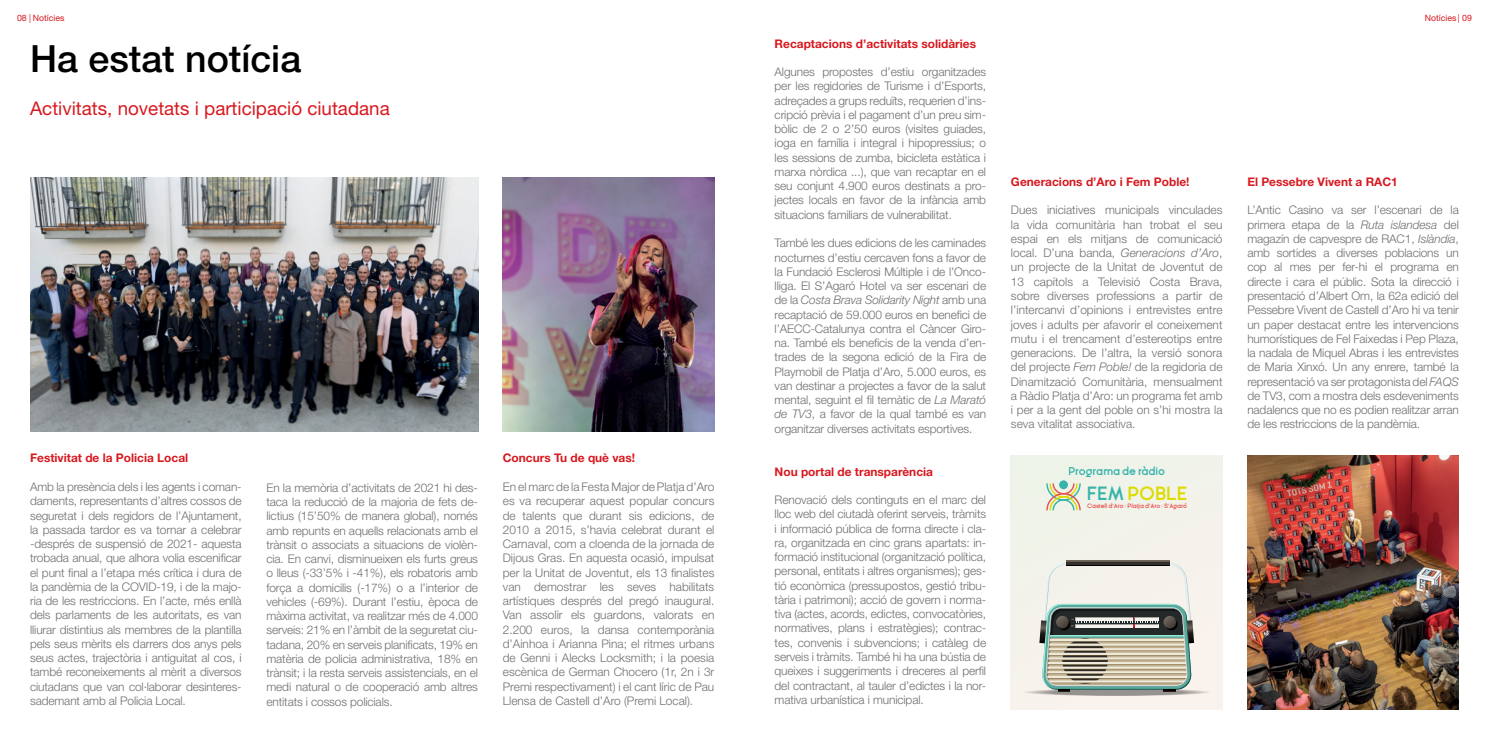
<style>
.page{position:relative;width:1489px;height:745px;background:#fff}
.page>*{position:absolute;margin:0;border:0;box-sizing:border-box;transform-origin:0 0}
.t1{font:500 37.5px "Helvetica Neue LT Std";color:#000}
.t2{font:18.75px "Helvetica Neue LT Std";color:#d71920}
.t3{font:700 18.12px "Ginora Sans";color:#dddb00}
.t4{font:300 11.88px/14.2px "Helvetica Neue LT Std";letter-spacing:-.01em;color:#6d6e71;text-align:justify}
.t5{font:700 11.88px "Helvetica Neue LT Std";color:#d71920}
.t6{font:700 10.75px "Ginora Sans";letter-spacing:-.01em;color:#37b4aa}
.t7{font:8.75px "Helvetica Neue LT Std";color:#d71920}
.t8{font:700 6px "Ginora Sans";letter-spacing:-.01em;color:#e95153}
.s1{font-style:italic}
.s2{color:#37b4aa}
</style>
<div class="page">
<img style="left:30px;top:178px;width:448px;height:253px">
<img style="left:1247px;top:455px;width:211px;height:254px">
<img style="left:503px;top:178px;width:211px;height:253px">
<div style="left:1010px;top:455px;width:212px;height:254px;background:#f2f3ea"></div>
<div style="left:1059px;top:480px;width:8px;height:9px;background:#37b4aa;border-radius:50%"></div>
<svg style="left:1046px;top:483px;width:34px;height:27px"></svg>
<div style="left:1066px;top:560px;width:103px;height:5px;background:#6e645b"></div>
<svg style="left:1025px;top:561px;width:184px;height:134px"></svg>
<p class="t7" style="left:17px;top:13px;width:49px">08 | Notícies</p>
<p class="t7" style="left:1424px;top:13px;width:49px">Notícies | 09</p>
<h1 class="t1" style="left:30px;top:36px;width:272px">Ha estat notícia</h1>
<h2 class="t2" style="left:30px;top:97px;width:361px">Activitats, novetats i participació ciutadana</h2>
<p class="t5" style="left:774px;top:36px;width:203px">Recaptacions d’activitats solidàries</p>
<p class="t4" style="left:774px;top:64px;width:213px">Algunes propostes d’estiu organitzades per les regidories de Turisme i d’Esports, adreçades a grups reduïts, requerien d’ins&shy;cripció prèvia i el pagament d’un preu sim&shy;bòlic de 2 o 2’50 euros (visites guiades, ioga en família i integral i hipopressius; o les sessions de zumba, bicicleta estàtica i marxa nòrdica ...), que van recaptar en el seu conjunt 4.900 euros destinats a pro&shy;jectes locals en favor de la infància amb situacions familiars de vulnerabilitat.</p>
<p class="t4" style="left:774px;top:235px;width:213px">També les dues edicions de les caminades nocturnes d’estiu cercaven fons a favor de la Fundació Esclerosi Múltiple i de l’Onco&shy;lliga. El S’Agaró Hotel va ser escenari de de la <span class="s1">Costa Brava Solidarity Night</span> amb una recaptació de 59.000 euros en benefici de l’AECC-Catalunya contra el Càncer Giro&shy;na. També els beneficis de la venda d’en&shy;trades de la segona edició de la Fira de Playmobil de Platja d’Aro, 5.000 euros, es van destinar a projectes a favor de la salut mental, seguint el fil temàtic de <span class="s1">La Marató de TV3</span>, a favor de la qual també es van organitzar diverses activitats esportives.</p>
<p class="t5" style="left:774px;top:463px;width:160px">Nou portal de transparència</p>
<p class="t4" style="left:774px;top:492px;width:213px">Renovació dels continguts en el marc del lloc web del ciutadà oferint serveis, tràmits i informació pública de forma directe i cla&shy;ra, organitzada en cinc grans apartats: in&shy;formació institucional (organització política, personal, entitats i altres organismes); ges&shy;tió econòmica (pressupostos, gestió tribu&shy;tària i patrimoni); acció de govern i norma&shy;tiva (actes, acords, edictes, convocatòries, normatives, plans i estratègies); contrac&shy;tes, convenis i subvencions; i catàleg de serveis i tràmits. També hi ha una bústia de queixes i suggeriments i dreceres al perfil del contractant, al tauler d’edictes i la nor&shy;mativa urbanística i municipal.</p>
<p class="t5" style="left:1010px;top:174px;width:180px">Generacions d’Aro i Fem Poble!</p>
<p class="t4" style="left:1010px;top:203px;width:213px">Dues iniciatives municipals vinculades la vida comunitària han trobat el seu espai en els mitjans de comunicació local. D’una banda, <span class="s1">Generacions d’Aro</span>, un projecte de la Unitat de Joventut de 13 capítols a Televisió Costa Brava, sobre diverses professions a partir de l’intercanvi d’opinions i entrevistes entre joves i adults per afavorir el coneixement mutu i el trencament d’estereotips entre generacions. De l’altra, la versió sonora del projecte <span class="s1">Fem Poble!</span> de la regidoria de Dinamització Comunitària, mensualment a Ràdio Platja d’Aro: un programa fet amb i per a la gent del poble on s’hi mostra la seva vitalitat associativa.</p>
<p class="t6" style="left:1068px;top:464px;width:98px">Programa de ràdio</p>
<h3 class="t3" style="left:1086px;top:483px;width:102px"><span class="s2">FEM</span> POBLE</h3>
<p class="t8" style="left:1087px;top:502px;width:101px">Castell d’Aro · Platja d’Aro · S’Agaró</p>
<p class="t5" style="left:1247px;top:174px;width:152px">El Pessebre Vivent a RAC1</p>
<p class="t4" style="left:1247px;top:203px;width:213px">L’Antic Casino va ser l’escenari de la primera etapa de la <span class="s1">Ruta islandesa</span> del magazín de capvespre de RAC1, <span class="s1">Islàndia</span>, amb sortides a diverses poblacions un cop al mes per fer-hi el programa en directe i cara el públic. Sota la direcció i presentació d’Albert Om, la 62a edició del Pessebre Vivent de Castell d’Aro hi va tenir un paper destacat entre les intervencions humorístiques de Fel Faixedas i Pep Plaza, la nadala de Miquel Abras i les entrevistes de Maria Xinxó. Un any enrere, també la representació va ser protagonista del <span class="s1">FAQS </span>de TV3, com a mostra dels esdeveniments nadalencs que no es podien realitzar arran de les restriccions de la pandèmia.</p>
<p class="t5" style="left:503px;top:450px;width:134px">Concurs Tu de què vas!</p>
<p class="t4" style="left:503px;top:479px;width:213px">En el marc de la Festa Major de Platja d’Aro es va recuperar aquest popular concurs de talents que durant sis edicions, de 2010 a 2015, s’havia celebrat durant el Carnaval, com a cloenda de la jornada de Dijous Gras. En aquesta ocasió, impulsat per la Unitat de Joventut, els 13 finalistes van demostrar les seves habilitats artístiques després del pregó inaugural.<br>Van assolir els guardons, valorats en 2.200 euros, la dansa contemporània d’Ainhoa i Arianna Pina; el ritmes urbans de Genni i Alecks Locksmith; i la poesia escènica de German Chocero (1r, 2n i 3r Premi respectivament) i el cant líric de Pau Llensa de Castell d’Aro (Premi Local).</p>
<p class="t5" style="left:30px;top:450px;width:160px">Festivitat de la Policia Local</p>
<p class="t4" style="left:30px;top:479px;width:213px">Amb la presència dels i les agents i coman&shy;daments, representants d’altres cossos de seguretat i dels regidors de l’Ajuntament, la passada tardor es va tornar a celebrar -després de suspensió de 2021- aquesta trobada anual, que alhora volia escenificar el punt final a l’etapa més crítica i dura de la pandèmia de la COVID-19, i de la majo&shy;ria de les restriccions. En l’acte, més enllà dels parlaments de les autoritats, es van lliurar distintius als membres de la plantilla pels seus mèrits els darrers dos anys pels seus actes, trajectòria i antiguitat al cos, i també reconeixements al mèrit a diversos ciutadans que van col·laborar desinteres&shy;sademant amb al Policia Local.</p>
<p class="t4" style="left:266px;top:480px;width:213px">En la memòria d’activitats de 2021 hi des&shy;taca la reducció de la majoria de fets de&shy;lictius (15’50% de manera global), només amb repunts en aquells relacionats amb el trànsit o associats a situacions de violèn&shy;cia. En canvi, disminueixen els furts greus o lleus (-33’5% i -41%), els robatoris amb força a domicilis (-17%) o a l’interior de vehicles (-69%). Durant l’estiu, època de màxima activitat, va realitzar més de 4.000 serveis: 21% en l’àmbit de la seguretat ciu&shy;tadana, 20% en serveis planificats, 19% en matèria de policia administrativa, 18% en trànsit; i la resta serveis assistencials, en el medi natural o de cooperació amb altres entitats i cossos policials.</p>
</div>
